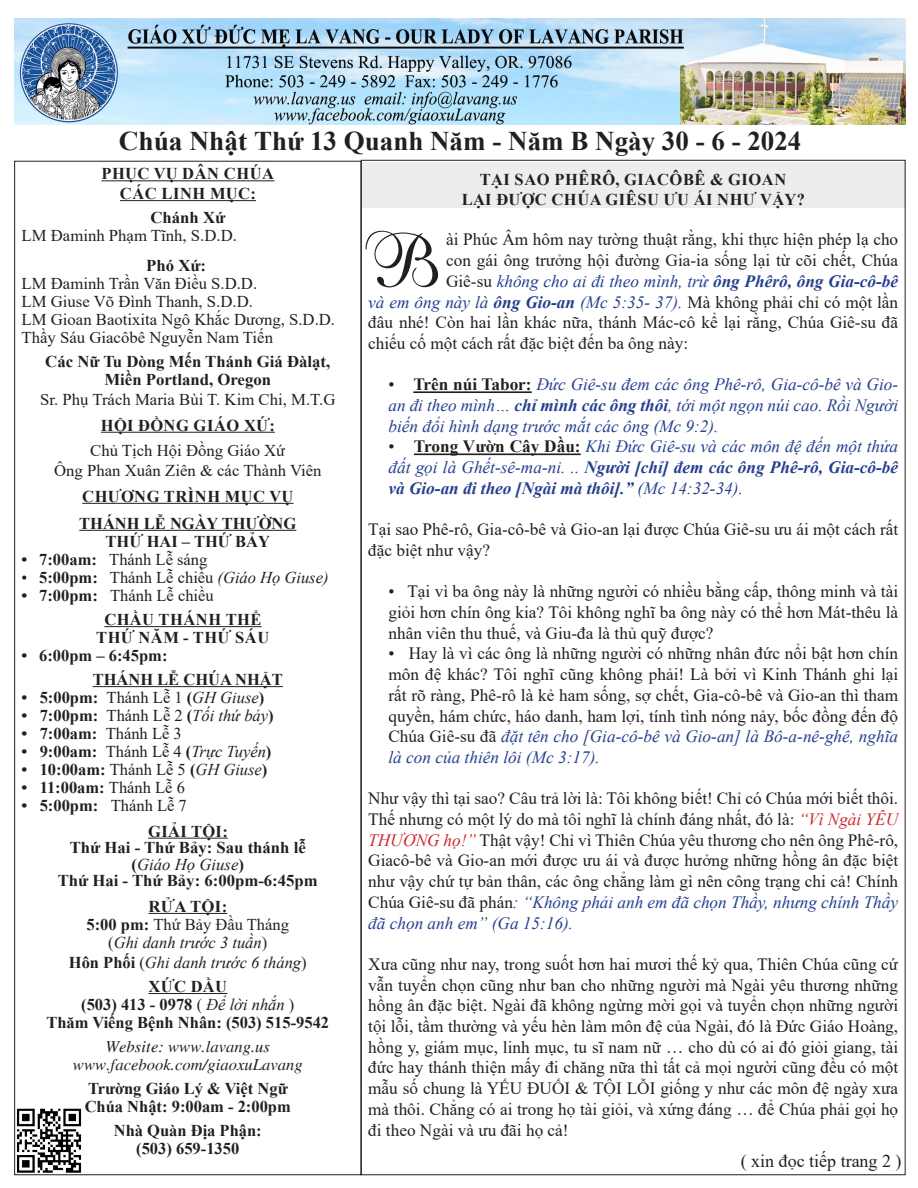
<style>
.page{position:relative;width:918px;height:1188px;background:#fff}
.page>*{position:absolute;margin:0;border:0;box-sizing:border-box;transform-origin:0 0}
.t1{font:italic 74.4px "UVN Ke Chuyen 3";color:#231f20}
.t2{font:700 27px "Times New Roman";color:#231f20}
.t3{font:18px "Times New Roman";color:#231f20}
.t4{font:17.25px/20.7px "Times New Roman";color:#231f20;text-align:justify}
.t5{font:italic 17.25px/20.7px "Times New Roman";color:#253f8e;text-align:justify}
.t6{font:700 16.5px "Times New Roman";color:#231f20}
.t7{font:16.5px "Times New Roman";color:#231f20}
.t8{font:700 16.5px/24px "Times New Roman";letter-spacing:.035em;color:#231f20}
.t9{font:italic 16.5px "Times New Roman";color:#231f20}
.t10{font:16.5px "VNI Times Italic";color:#231f20}
.t11{font:700 16.5px "Times New Roman";letter-spacing:.025em;color:#231f20}
.t12{font:700 16.5px "Times New Roman";letter-spacing:.02em;color:#231f20}
.s1{font-weight:700}
.s2{font-style:italic}
.s3{font-weight:400}
.s4{font-weight:400;font-style:italic}
.s5{font-weight:700;font-style:normal}
.s6{font-style:normal}
.s7{font-style:normal;color:#231f20}
.s8{font-weight:700;font-style:normal;color:#231f20}
.s9{font-style:italic;color:#253f8e}
.s10{font-style:italic;color:#d1232a}
</style>
<div class="page">
<hr style="left:413px;top:391px;width:119px;height:2px;background:#231f20">
<hr style="left:414px;top:453px;width:167px;height:2px;background:#231f20">
<div style="left:362px;top:162px;width:544px;height:45px;background:#ededed"></div>
<hr style="left:101px;top:180px;width:173px;height:1px;background:#231f20">
<hr style="left:120px;top:200px;width:136px;height:1px;background:#231f20">
<hr style="left:101px;top:432px;width:174px;height:1px;background:#231f20">
<hr style="left:82px;top:503px;width:212px;height:1px;background:#231f20">
<hr style="left:79px;top:530px;width:217px;height:1px;background:#231f20">
<hr style="left:104px;top:626px;width:157px;height:1px;background:#231f20">
<hr style="left:93px;top:686px;width:190px;height:1px;background:#231f20">
<hr style="left:148px;top:838px;width:80px;height:1px;background:#231f20">
<hr style="left:149px;top:913px;width:78px;height:1px;background:#231f20">
<hr style="left:149px;top:993px;width:78px;height:1px;background:#231f20">
<img style="left:15px;top:18px;width:891px;height:106px">
<img style="left:14px;top:1107px;width:71px;height:69px">
<p class="t2" style="left:119px;top:121px;width:684px">Chúa Nhật Thứ 13 Quanh Năm - Năm B Ngày 30 - 6 - 2024</p>
<p class="t8" style="left:480px;top:167px;width:308px">TẠI SAO PHÊRÔ, GIACÔBÊ &amp; GIOAN</p>
<p class="t11" style="left:462px;top:188px;width:345px">LẠI ĐƯỢC CHÚA GIÊSU ƯU ÁI NHƯ VẬY?</p>
<p class="t1" style="left:368px;top:205px;width:118px">B</p>
<p class="t4" style="left:446px;top:229px;width:454px">ài Phúc Âm hôm nay tường thuật rằng, khi thực hiện phép lạ cho</p>
<p class="t8" style="left:101px;top:161px;width:174px">PHỤC VỤ DÂN CHÚA</p>
<p class="t8" style="left:120px;top:181px;width:137px">CÁC LINH MỤC:</p>
<p class="t6" style="left:150px;top:206px;width:76px">Chánh Xứ</p>
<p class="t7" style="left:22px;top:224px;width:217px">LM Đaminh Phạm Tĩnh, S.D.D.</p>
<p class="t6" style="left:146px;top:254px;width:61px">Phó Xứ:</p>
<p class="t7" style="left:22px;top:272px;width:237px">LM Đaminh Trần Văn Điều S.D.D.</p>
<p class="t7" style="left:22px;top:290px;width:233px">LM Giuse Võ Đình Thanh, S.D.D.</p>
<p class="t7" style="left:22px;top:308px;width:315px">LM Gioan Baotixita Ngô Khắc Dương, S.D.D.</p>
<p class="t7" style="left:22px;top:326px;width:253px">Thầy Sáu Giacôbê Nguyễn Nam Tiến</p>
<p class="t6" style="left:45px;top:350px;width:287px">Các Nữ Tu Dòng Mến Thánh Giá Đàlạt,</p>
<p class="t6" style="left:105px;top:368px;width:168px">Miền Portland, Oregon</p>
<p class="t7" style="left:40px;top:388px;width:297px">Sr. Phụ Trách Maria Bùi T. Kim Chi, M.T.G</p>
<p class="t12" style="left:101px;top:413px;width:175px">HỘI ĐỒNG GIÁO XỨ:</p>
<p class="t7" style="left:90px;top:439px;width:197px">Chủ Tịch Hội Đồng Giáo Xứ</p>
<p class="t7" style="left:54px;top:459px;width:269px">Ông Phan Xuân Ziên &amp; các Thành Viên</p>
<p class="t11" style="left:82px;top:484px;width:213px">CHƯƠNG TRÌNH MỤC VỤ</p>
<p class="t6" style="left:79px;top:511px;width:219px">THÁNH LỄ NGÀY THƯỜNG</p>
<p class="t6" style="left:106px;top:529px;width:166px">THỨ HAI – THỨ BẢY</p>
<p class="t7" style="left:22px;top:548px;width:187px"><span class="s1">• 7:00am:</span> Thánh Lễ sáng</p>
<p class="t7" style="left:22px;top:566px;width:308px">• <span class="s1">5:00pm:</span> Thánh Lễ chiều <span class="s2">(Giáo Họ Giuse)</span></p>
<p class="t8" style="left:104px;top:583px;width:159px;text-indent:-83px">• 7:00pm: <span class="s3">Thánh Lễ chiều<br></span>CHẦU THÁNH THỂ</p>
<p class="t8" style="left:96px;top:625px;width:175px">THỨ NĂM - THỨ SÁU</p>
<p class="t6" style="left:22px;top:643px;width:147px">• 6:00pm – 6:45pm:</p>
<p class="t6" style="left:93px;top:667px;width:192px">THÁNH LỄ CHÚA NHẬT</p>
<p class="t6" style="left:22px;top:685px;width:244px">• 5:00pm: <span class="s3">Thánh Lễ 1</span> (<span class="s4">GH Giuse</span>)</p>
<p class="t6" style="left:22px;top:703px;width:254px">• 7:00pm: <span class="s3">Thánh Lễ 2</span> (<span class="s4">Tối thứ bảy</span>)</p>
<p class="t6" style="left:22px;top:721px;width:162px">• 7:00am: <span class="s3">Thánh Lễ 3</span></p>
<p class="t6" style="left:22px;top:739px;width:251px">• 9:00am: <span class="s3">Thánh Lễ 4</span> (<span class="s4">Trực Tuyến</span>)</p>
<p class="t6" style="left:22px;top:757px;width:247px">• 10:00am: <span class="s3">Thánh Lễ 5</span> (<span class="s4">GH Giuse</span>)</p>
<p class="t6" style="left:22px;top:775px;width:165px">• 11:00am: <span class="s3">Thánh Lễ 6</span></p>
<p class="t6" style="left:22px;top:793px;width:167px">• 5:00pm: <span class="s3">Thánh Lễ 7</span></p>
<p class="t6" style="left:148px;top:819px;width:81px">GIẢI TỘI:</p>
<p class="t6" style="left:70px;top:836px;width:238px">Thứ Hai - Thứ Bảy: Sau thánh lễ</p>
<p class="t9" style="left:132px;top:853px;width:114px"><span class="s5">(</span>Giáo Họ Giuse<span class="s5">)</span></p>
<p class="t6" style="left:58px;top:869px;width:262px">Thứ Hai - Thứ Bảy: 6:00pm-6:45pm</p>
<p class="t6" style="left:149px;top:895px;width:80px">RỬA TỘI:</p>
<p class="t7" style="left:87px;top:913px;width:204px"><span class="s1">5:00 pm:</span> Thứ Bảy Đầu Tháng</p>
<p class="t9" style="left:108px;top:931px;width:160px"><span class="s6">(</span>Ghi danh trước 3 tuần<span class="s6">)</span></p>
<p class="t9" style="left:69px;top:951px;width:239px"><span class="s5">Hôn Phối</span> <span class="s6">(</span>Ghi danh trước 6 tháng<span class="s6">)</span></p>
<p class="t6" style="left:149px;top:974px;width:80px">XỨC DẦU</p>
<p class="t6" style="left:81px;top:992px;width:215px">(503) 413 - 0978 <span class="s3">(</span> <span class="s4">Để lời nhắn</span> <span class="s3">)</span></p>
<p class="t6" style="left:46px;top:1010px;width:284px">Thăm Viếng Bệnh Nhân: (503) 515-9542</p>
<p class="t10" style="left:105px;top:1034px;width:166px">Website: www.lavang.us</p>
<p class="t10" style="left:73px;top:1052px;width:231px">www.facebook.com/giaoxuLavang</p>
<p class="t6" style="left:88px;top:1076px;width:201px">Trường Giáo Lý &amp; Việt Ngữ</p>
<p class="t6" style="left:85px;top:1094px;width:208px">Chúa Nhật: 9:00am - 2:00pm</p>
<p class="t6" style="left:114px;top:1118px;width:150px">Nhà Quàn Địa Phận:</p>
<p class="t6" style="left:136px;top:1136px;width:105px">(503) 659-1350</p>
<p class="t4" style="left:446px;top:249px;width:454px">con gái ông trưởng hội đường Gia-ia sống lại từ cõi chết, Chúa</p>
<p class="t5" style="left:446px;top:270px;width:454px"><span class="s7">Giê-su</span> không cho ai đi theo mình, trừ <span class="s1">ông Phêrô, ông Gia-cô-bê</span></p>
<p class="t5" style="left:368px;top:291px;width:532px">và em ông này là <span class="s1">ông Gio-an</span> (Mc 5:35- 37). <span class="s7">Mà không phải chỉ có một lần</span></p>
<p class="t4" style="left:368px;top:312px;width:532px">đâu nhé! Còn hai lần khác nữa, thánh Mác-cô kể lại rằng, Chúa Giê-su đã</p>
<p class="t4" style="left:368px;top:332px;width:322px">chiếu cố một cách rất đặc biệt đến ba ông này:</p>
<p class="t5" style="left:388px;top:374px;width:511px"><span class="s7">•</span> <span class="s8">Trên núi Tabor:</span> Đức Giê-su đem các ông Phê-rô, Gia-cô-bê và Gio&shy;an đi theo mình… <span class="s1">chỉ mình các ông thôi</span>, tới một ngọn núi cao. Rồi Người biến đổi hình dạng trước mắt các ông (Mc 9:2).</p>
<p class="t5" style="left:388px;top:436px;width:511px"><span class="s7">•</span> <span class="s8">Trong Vườn Cây Dầu:</span> Khi Đức Giê-su và các môn đệ đến một thửa đất gọi là Ghết-sê-ma-ni. .. <span class="s1">Người [chỉ] đem các ông Phê-rô, Gia-cô-bê và Gio-an đi theo [Ngài mà thôi].”</span> (Mc 14:32-34).</p>
<p class="t4" style="left:368px;top:519px;width:532px">Tại sao Phê-rô, Gia-cô-bê và Gio-an lại được Chúa Giê-su ưu ái một cách rất đặc biệt như vậy?</p>
<p class="t4" style="left:388px;top:581px;width:511px">• Tại vì ba ông này là những người có nhiều bằng cấp, thông minh và tài giỏi hơn chín ông kia? Tôi không nghĩ ba ông này có thể hơn Mát-thêu là nhân viên thu thuế, và Giu-đa là thủ quỹ được?</p>
<p class="t4" style="left:388px;top:643px;width:511px">• Hay là vì các ông là những người có những nhân đức nổi bật hơn chín môn đệ khác? Tôi nghĩ cũng không phải! Là bởi vì Kinh Thánh ghi lại rất rõ ràng, Phê-rô là kẻ ham sống, sợ chết, Gia-cô-bê và Gio-an thì tham quyền, hám chức, háo danh, ham lợi, tính tình nóng nảy, bốc đồng đến độ Chúa Giê-su đã <span class="s9">đặt tên cho [Gia-cô-bê và Gio-an] là Bô-a-nê-ghê, nghĩa là con của thiên lôi (Mc 3:17).</span></p>
<p class="t4" style="left:368px;top:788px;width:532px">Như vậy thì tại sao? Câu trả lời là: Tôi không biết! Chỉ có Chúa mới biết thôi.<br>Thế nhưng có một lý do mà tôi nghĩ là chính đáng nhất, đó là: <span class="s10">“Vì Ngài YÊU THƯƠNG họ!”</span> Thật vậy! Chỉ vì Thiên Chúa yêu thương cho nên ông Phê-rô, Giacô-bê và Gio-an mới được ưu ái và được hưởng những hồng ân đặc biệt như vậy chứ tự bản thân, các ông chẳng làm gì nên công trạng chi cả! Chính Chúa Giê-su đã phán<span class="s9">: “Không phải anh em đã chọn Thầy, nhưng chính Thầy đã chọn anh em” (Ga 15:16).</span></p>
<p class="t4" style="left:368px;top:953px;width:532px">Xưa cũng như nay, trong suốt hơn hai mươi thế kỷ qua, Thiên Chúa cũng cứ vẫn tuyển chọn cũng như ban cho những người mà Ngài yêu thương những hồng ân đặc biệt. Ngài đã không ngừng mời gọi và tuyển chọn những người tội lỗi, tầm thường và yếu hèn làm môn đệ của Ngài, đó là Đức Giáo Hoàng, hồng y, giám mục, linh mục, tu sĩ nam nữ … cho dù có ai đó giỏi giang, tài đức hay thánh thiện mấy đi chăng nữa thì tất cả mọi người cũng đều có một mẫu số chung là YẾU ĐUỐI &amp; TỘI LỖI giống y như các môn đệ ngày xưa mà thôi. Chẳng có ai trong họ tài giỏi, và xứng đáng … để Chúa phải gọi họ đi theo Ngài và ưu đãi họ cả!</p>
<p class="t3" style="left:741px;top:1149px;width:162px">( xin đọc tiếp trang 2 )</p>
</div>
